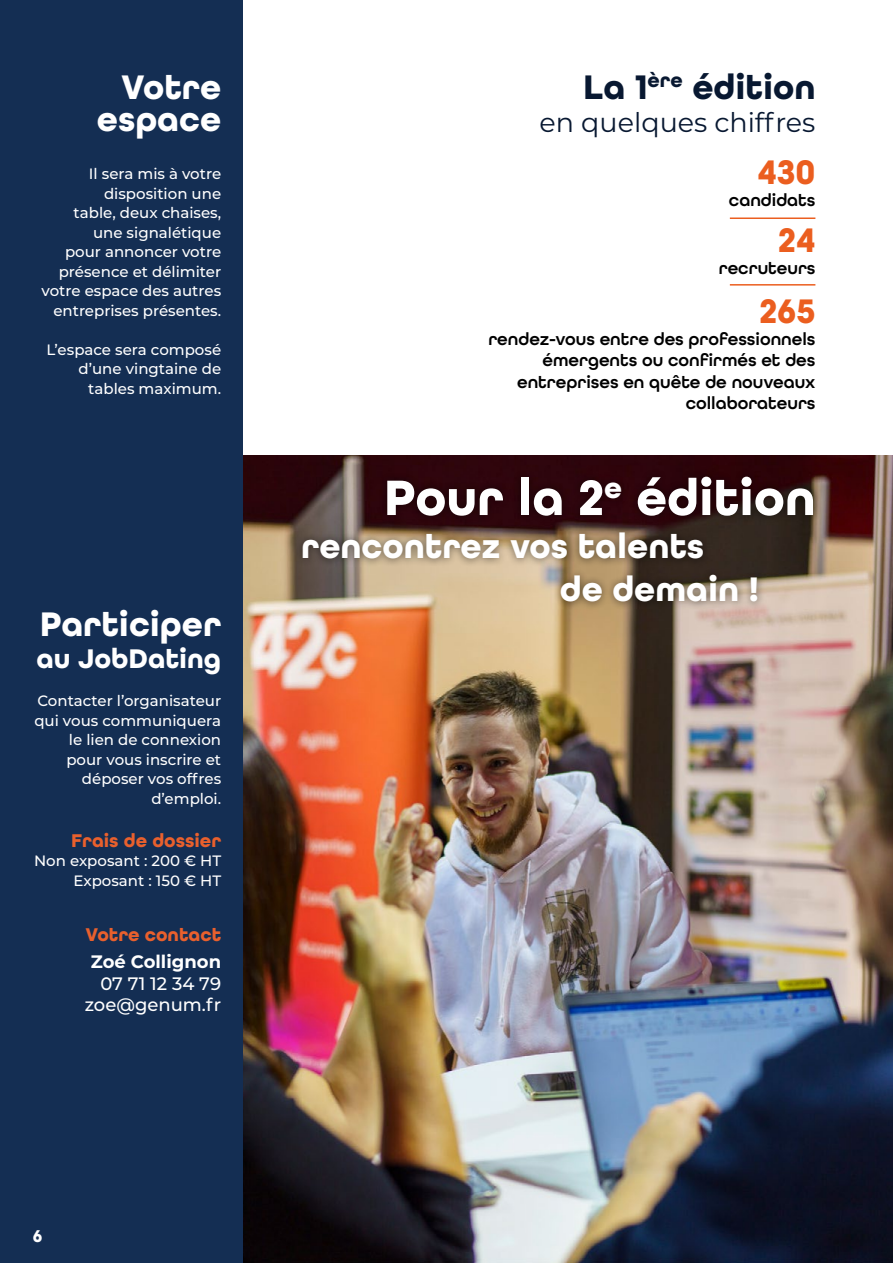
<style>
.page{position:relative;width:893px;height:1263px;background:#fff}
.page>*{position:absolute;margin:0;border:0;box-sizing:border-box;transform-origin:0 0}
.t1{font:700 52.5px "All Round Gothic";color:#fff}
.t2{font:700 36px/31.5px "All Round Gothic";color:#fff;text-align:right}
.t3{font:700 36px "All Round Gothic";color:#081831}
.t4{font:700 36px "All Round Gothic";color:#eb5e1f}
.t5{font:700 28.5px "All Round Gothic";color:#fff}
.t6{font:27px "Montserrat";color:#081831}
.t7{font:700 19.5px "All Round Gothic";color:#e9602d}
.t8{font:600 18px/21.6px "All Round Gothic";color:#000;text-align:right}
.t9{font:500 18px/21px "Montserrat";color:#fff;text-align:right}
.t10{font:700 18px "Montserrat";color:#fff}
.t11{font:700 18px "All Round Gothic";color:#fff}
.t12{font:500 15px/19.5px "Montserrat";color:#fff;text-align:right}
</style>
<div class="page">
<img style="left:242px;top:455px;width:651px;height:808px">
<div style="left:0;top:0;width:242px;height:1263px;background:#142e53"></div>
<div style="left:295px;top:468px;width:527px;height:142px;background:#000;opacity:.5"></div>
<hr style="left:730px;top:217px;width:85px;height:2px;background:#eb5e1f">
<hr style="left:730px;top:284px;width:85px;height:2px;background:#eb5e1f">
<h2 class="t2" style="left:97px;top:72px;width:126px">Votre espace</h2>
<p class="t12" style="left:42px;top:163px;width:181px">Il sera mis à votre disposition une<br>table, deux chaises, une signalétique<br>pour annoncer votre présence et délimiter votre espace des autres entreprises présentes.</p>
<p class="t12" style="left:46px;top:339px;width:176px">L’espace sera composé d’une vingtaine de tables maximum.</p>
<h2 class="t2" style="left:40px;top:609px;width:183px">Participer</h2>
<h3 class="t5" style="left:37px;top:641px;width:186px">au JobDating</h3>
<p class="t12" style="left:34px;top:691px;width:188px">Contacter l’organisateur qui vous communiquera le lien de connexion pour vous inscrire et déposer vos offres d’emploi.</p>
<h3 class="t7" style="left:71px;top:828px;width:151px">Frais de dossier</h3>
<p class="t12" style="left:34px;top:850px;width:189px">Non exposant : 200 € HT<br>Exposant : 150 € HT</p>
<h3 class="t7" style="left:86px;top:923px;width:137px">Votre contact</h3>
<p class="t10" style="left:91px;top:948px;width:132px">Zoé Collignon</p>
<p class="t9" style="left:85px;top:972px;width:138px">07 71 12 34 79 zoe@genum.fr</p>
<h2 class="t3" style="left:583px;top:66px;width:234px">La 1<sup>ère</sup> édition</h2>
<h3 class="t6" style="left:540px;top:104px;width:277px">en quelques chiffres</h3>
<h2 class="t4" style="left:757px;top:151px;width:59px">430</h2>
<p class="t8" style="left:729px;top:189px;width:88px">candidats</p>
<h2 class="t4" style="left:778px;top:219px;width:39px">24</h2>
<p class="t8" style="left:719px;top:257px;width:98px">recruteurs</p>
<h2 class="t4" style="left:759px;top:290px;width:58px">265</h2>
<p class="t8" style="left:488px;top:328px;width:329px">rendez-vous entre des professionnels émergents ou confirmés et des entreprises en quête de nouveaux collaborateurs</p>
<h1 class="t1" style="left:384px;top:466px;width:433px">Pour la 2<sup>e</sup> édition</h1>
<h2 class="t2" style="left:560px;top:525px;width:201px;line-height:43.2px;text-align:left;text-indent:-259px">rencontrez vos talents<br>de demain !</h2>
<p class="t11" style="left:33px;top:1225px;width:11px">6</p>
</div>
